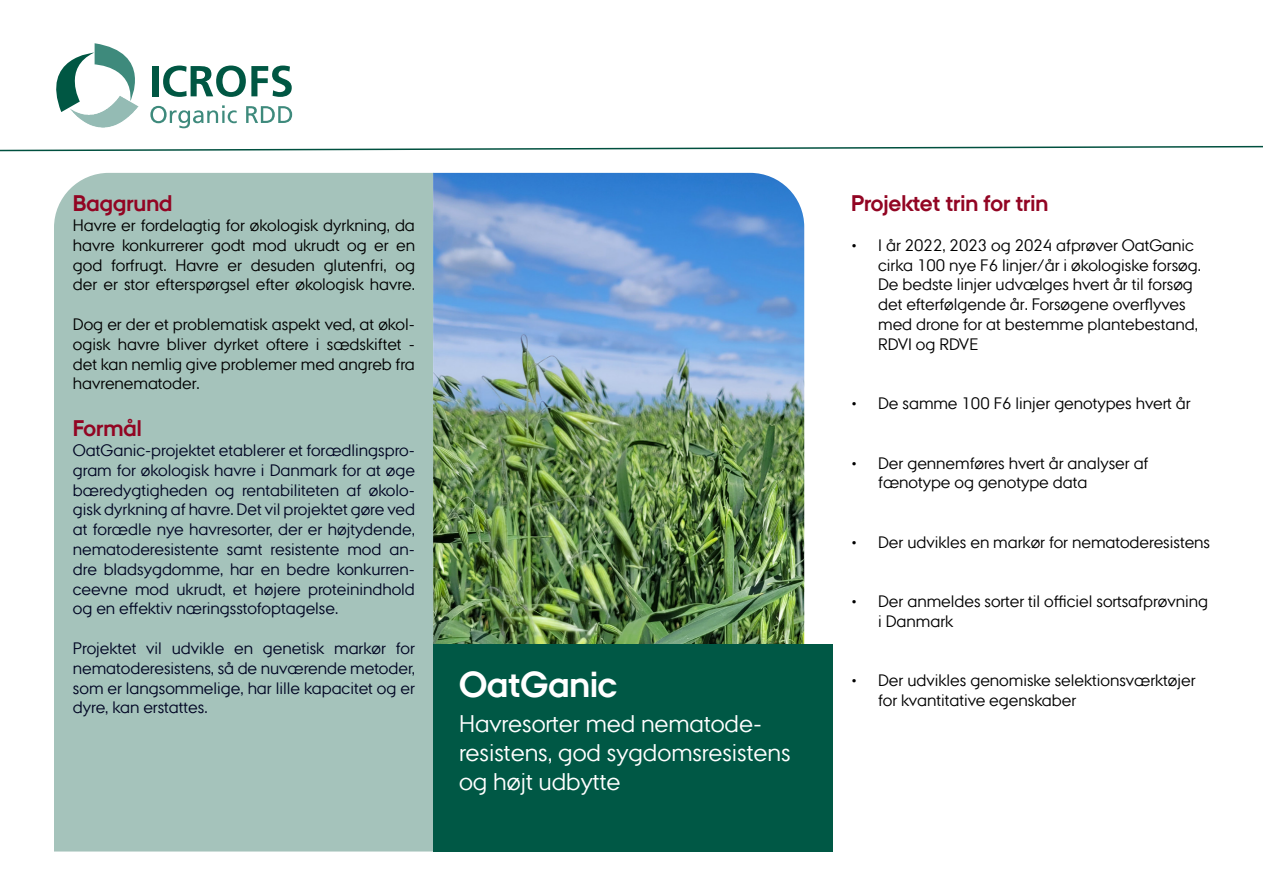
<style>
.page{position:relative;width:1263px;height:893px;background:#fff}
.page>*{position:absolute;margin:0;border:0;box-sizing:border-box;transform-origin:0 0}
.t1{font:700 36px "AU Passata";color:#fff}
.t2{font:24px "AU Passata";color:#fff}
.t3{font:700 22.5px "AU Passata";color:#920523}
.t4{font:16.5px/19.8px "AU Passata";color:#000}
.t5{font:16.5px/19.8px "AU Passata";color:#000523;text-align:justify}
</style>
<div class="page">
<svg style="left:0;top:145px;width:1263px;height:7px"></svg>
<div style="left:54px;top:172px;width:381px;height:680px;background:#a5c3bb"></div>
<svg style="left:56px;top:43px;width:236px;height:85px"></svg>
<img style="left:433px;top:173px;width:371px;height:472px">
<div style="left:433px;top:645px;width:400px;height:207px;background:#005845"></div>
<p class="t3" style="left:73px;top:190px;width:101px">Baggrund</p>
<p class="t4" style="left:73px;top:215px;width:344px;text-align:justify">Havre er fordelagtig for økologisk dyrkning, da havre konkurrerer godt mod ukrudt og er en god forfrugt. Havre er desuden glutenfri, og der er stor efterspørgsel efter økologisk havre.</p>
<p class="t4" style="left:73px;top:314px;width:344px;text-align:justify">Dog er der et problematisk aspekt ved, at økol&shy;ogisk havre bliver dyrket oftere i sædskiftet - det kan nemlig give problemer med angreb fra havrenematoder.</p>
<p class="t3" style="left:73px;top:415px;width:70px">Formål</p>
<p class="t5" style="left:73px;top:440px;width:344px">OatGanic-projektet etablerer et forædlingspro&shy;gram for økologisk havre i Danmark for at øge bæredygtigheden og rentabiliteten af økolo&shy;gisk dyrkning af havre. Det vil projektet gøre ved at forædle nye havresorter, der er højtydende, nematoderesistente samt resistente mod an&shy;dre bladsygdomme, har en bedre konkurren&shy;ceevne mod ukrudt, et højere proteinindhold og en effektiv næringsstofoptagelse.</p>
<p class="t5" style="left:73px;top:638px;width:344px">Projektet vil udvikle en genetisk markør for nematoderesistens, så de nuværende metoder, som er langsommelige, har lille kapacitet og er dyre, kan erstattes.</p>
<p class="t1" style="left:459px;top:664px;width:160px">OatGanic</p>
<p class="t2" style="left:459px;top:710px;width:304px">Havresorter med nematode-</p>
<p class="t2" style="left:459px;top:738px;width:333px">resistens, god sygdomsresistens</p>
<p class="t2" style="left:459px;top:767px;width:163px">og højt udbytte</p>
<p class="t3" style="left:851px;top:190px;width:199px">Projektet trin for trin</p>
<p class="t4" style="left:878px;top:235px;width:324px;text-indent:-27px">• I år 2022, 2023 og 2024 afprøver OatGanic cirka 100 nye F6 linjer/år i økologiske forsøg.<br>De bedste linjer udvælges hvert år til forsøg det efterfølgende år. Forsøgene overflyves med drone for at bestemme plantebestand, RDVI og RDVE</p>
<p class="t4" style="left:851px;top:393px;width:341px">• De samme 100 F6 linjer genotypes hvert år</p>
<p class="t4" style="left:878px;top:453px;width:272px;text-indent:-27px">• Der gennemføres hvert år analyser af fænotype og genotype data</p>
<p class="t4" style="left:851px;top:532px;width:360px">• Der udvikles en markør for nematoderesistens</p>
<p class="t4" style="left:878px;top:591px;width:331px;text-indent:-27px">• Der anmeldes sorter til officiel sortsafprøvning i Danmark</p>
<p class="t4" style="left:851px;top:671px;width:346px">• Der udvikles genomiske selektionsværktøjer</p>
<p class="t4" style="left:878px;top:690px;width:200px">for kvantitative egenskaber</p>
</div>
